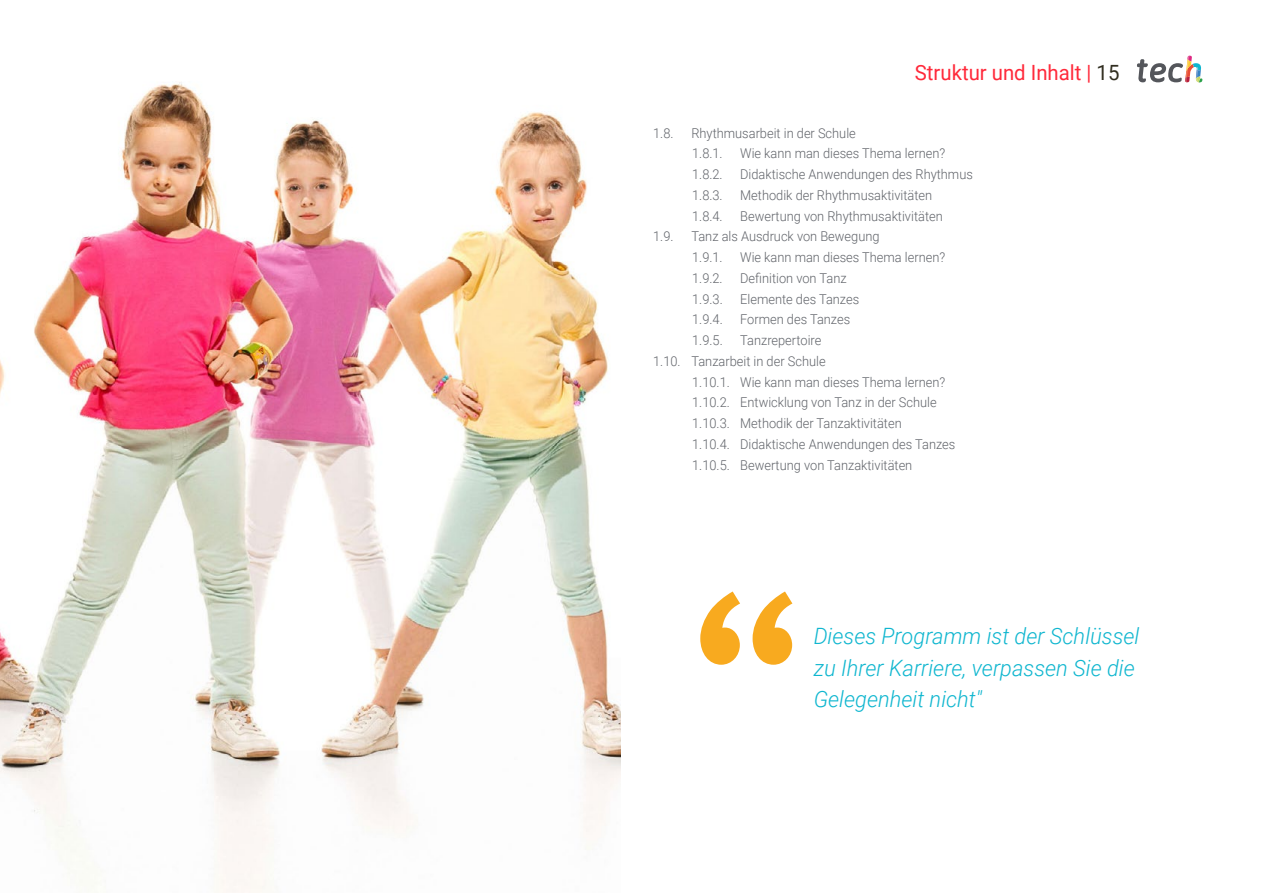
<style>
.page{position:relative;width:1263px;height:893px;background:#fff}
.page>*{position:absolute;margin:0;border:0;box-sizing:border-box;transform-origin:0 0}
.t1{font:italic 300 22.5px/31.5px "Roboto";color:#0fb6cf}
.t2{font:21px "Roboto";color:#ff293a}
.t3{font:300 13.5px/20.7px "Roboto";color:#61646a;scale:.95 1}
.s1{color:#312e20}
</style>
<div class="page">
<svg style="left:1137px;top:56px;width:65px;height:27px"></svg>
<img style="left:0;top:82px;width:621px;height:811px">
<svg style="left:700px;top:591px;width:92px;height:74px"></svg>
<h2 class="t2" style="left:915px;top:57px;width:206px">Struktur und Inhalt | <span class="s1">15</span></h2>
<p class="t3" style="left:653px;top:122px;width:23px">1.8.</p>
<p class="t3" style="left:691px;top:122px;width:175px">Rhythmusarbeit in der Schule<br>1.8.1.</p>
<p class="t3" style="left:740px;top:143px;width:217px">Wie kann man dieses Thema lernen?</p>
<p class="t3" style="left:692px;top:164px;width:34px">1.8.2.</p>
<p class="t3" style="left:740px;top:164px;width:246px">Didaktische Anwendungen des Rhythmus</p>
<p class="t3" style="left:692px;top:184px;width:34px">1.8.3.</p>
<p class="t3" style="left:740px;top:184px;width:204px">Methodik der Rhythmusaktivitäten</p>
<p class="t3" style="left:692px;top:205px;width:34px">1.8.4.</p>
<p class="t3" style="left:740px;top:205px;width:215px">Bewertung von Rhythmusaktivitäten</p>
<p class="t3" style="left:653px;top:226px;width:23px">1.9.</p>
<p class="t3" style="left:691px;top:226px;width:199px">Tanz als Ausdruck von Bewegung<br>1.9.1.</p>
<p class="t3" style="left:740px;top:247px;width:217px">Wie kann man dieses Thema lernen?</p>
<p class="t3" style="left:692px;top:267px;width:34px">1.9.2.</p>
<p class="t3" style="left:740px;top:267px;width:114px">Definition von Tanz</p>
<p class="t3" style="left:692px;top:288px;width:34px">1.9.3.</p>
<p class="t3" style="left:740px;top:288px;width:127px">Elemente des Tanzes</p>
<p class="t3" style="left:692px;top:309px;width:34px">1.9.4.</p>
<p class="t3" style="left:740px;top:309px;width:117px">Formen des Tanzes</p>
<p class="t3" style="left:692px;top:330px;width:34px">1.9.5.</p>
<p class="t3" style="left:740px;top:330px;width:87px">Tanzrepertoire</p>
<p class="t3" style="left:653px;top:350px;width:183px">1.10. Tanzarbeit in der Schule</p>
<p class="t3" style="left:692px;top:371px;width:268px">1.10.1. Wie kann man dieses Thema lernen?</p>
<p class="t3" style="left:692px;top:392px;width:259px">1.10.2. Entwicklung von Tanz in der Schule</p>
<p class="t3" style="left:692px;top:413px;width:222px">1.10.3. Methodik der Tanzaktivitäten</p>
<p class="t3" style="left:692px;top:433px;width:279px">1.10.4. Didaktische Anwendungen des Tanzes</p>
<p class="t3" style="left:692px;top:454px;width:233px">1.10.5. Bewertung von Tanzaktivitäten</p>
<h1 class="t1" style="left:814px;top:619px;width:327px">Dieses Programm ist der Schlüssel zu Ihrer Karriere, verpassen Sie die<br>Gelegenheit nicht"</h1>
</div>
